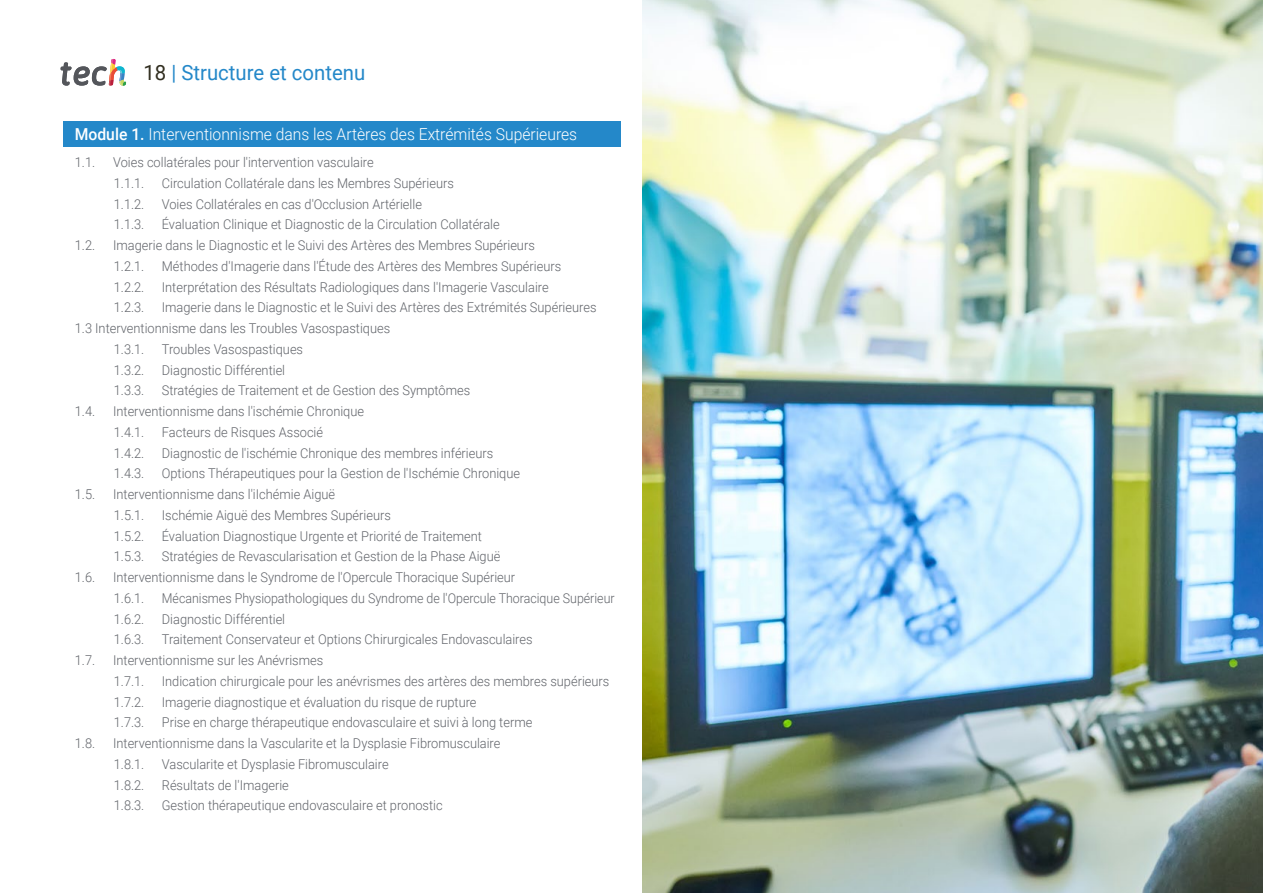
<style>
.page{position:relative;width:1263px;height:893px;background:#fff}
.page>*{position:absolute;margin:0;border:0;box-sizing:border-box;transform-origin:0 0}
.t1{font:21px "Roboto";color:#2488c9}
.t2{font:300 16.5px "Roboto";color:#fff;scale:.95 1}
.t3{font:300 13.5px/20.7px "Roboto";color:#61646a;scale:.95 1}
.t4{font:300 13.5px "Roboto";color:#61646a;scale:.92 1}
.s1{color:#312e20}
.s2{font-weight:500}
</style>
<div class="page">
<img style="left:642px;top:0;width:621px;height:893px">
<div style="left:64px;top:121px;width:557px;height:25px;background:#2488c9"></div>
<svg style="left:61px;top:59px;width:65px;height:27px"></svg>
<h1 class="t1" style="left:144px;top:57px;width:223px"><span class="s1">18</span> | Structure et contenu</h1>
<p class="t2" style="left:75px;top:123px;width:530px"><span class="s2">Module 1.</span> Interventionnisme dans les Artères des Extrémités Supérieures</p>
<p class="t3" style="left:75px;top:151px;width:23px">1.1.</p>
<p class="t3" style="left:113px;top:151px;width:276px">Voies collatérales pour l'intervention vasculaire<br>1.1.1.</p>
<p class="t3" style="left:162px;top:172px;width:309px">Circulation Collatérale dans les Membres Supérieurs</p>
<p class="t3" style="left:114px;top:193px;width:34px">1.1.2.</p>
<p class="t3" style="left:162px;top:193px;width:275px">Voies Collatérales en cas d'Occlusion Artérielle</p>
<p class="t3" style="left:114px;top:214px;width:34px">1.1.3.</p>
<p class="t3" style="left:162px;top:214px;width:357px">Évaluation Clinique et Diagnostic de la Circulation Collatérale</p>
<p class="t3" style="left:75px;top:234px;width:23px">1.2.</p>
<p class="t3" style="left:113px;top:234px;width:445px">Imagerie dans le Diagnostic et le Suivi des Artères des Membres Supérieurs<br>1.2.1.</p>
<p class="t3" style="left:162px;top:255px;width:422px">Méthodes d'Imagerie dans l'Étude des Artères des Membres Supérieurs</p>
<p class="t3" style="left:114px;top:276px;width:34px">1.2.2.</p>
<p class="t3" style="left:162px;top:276px;width:409px">Interprétation des Résultats Radiologiques dans l'Imagerie Vasculaire</p>
<p class="t3" style="left:114px;top:297px;width:34px">1.2.3.</p>
<p class="t3" style="left:162px;top:297px;width:459px">Imagerie dans le Diagnostic et le Suivi des Artères des Extrémités Supérieures</p>
<p class="t3" style="left:75px;top:317px;width:333px">1.3 Interventionnisme dans les Troubles Vasospastiques</p>
<p class="t3" style="left:114px;top:338px;width:34px">1.3.1.</p>
<p class="t3" style="left:162px;top:338px;width:150px">Troubles Vasospastiques</p>
<p class="t3" style="left:114px;top:359px;width:34px">1.3.2.</p>
<p class="t3" style="left:162px;top:359px;width:131px">Diagnostic Différentiel</p>
<p class="t3" style="left:114px;top:380px;width:34px">1.3.3.</p>
<p class="t3" style="left:162px;top:380px;width:326px">Stratégies de Traitement et de Gestion des Symptômes</p>
<p class="t3" style="left:75px;top:400px;width:23px">1.4.</p>
<p class="t3" style="left:113px;top:400px;width:266px">Interventionnisme dans l'ischémie Chronique<br>1.4.1.</p>
<p class="t3" style="left:162px;top:421px;width:171px">Facteurs de Risques Associé</p>
<p class="t3" style="left:114px;top:442px;width:34px">1.4.2.</p>
<p class="t3" style="left:162px;top:442px;width:350px">Diagnostic de l'ischémie Chronique des membres inférieurs</p>
<p class="t3" style="left:114px;top:463px;width:34px">1.4.3.</p>
<p class="t3" style="left:162px;top:463px;width:379px">Options Thérapeutiques pour la Gestion de l'Ischémie Chronique</p>
<p class="t3" style="left:75px;top:483px;width:23px">1.5.</p>
<p class="t3" style="left:113px;top:483px;width:235px">Interventionnisme dans l'iIchémie Aiguë<br>1.5.1.</p>
<p class="t3" style="left:162px;top:504px;width:243px">Ischémie Aiguë des Membres Supérieurs</p>
<p class="t3" style="left:114px;top:525px;width:34px">1.5.2.</p>
<p class="t3" style="left:162px;top:525px;width:338px">Évaluation Diagnostique Urgente et Priorité de Traitement</p>
<p class="t3" style="left:114px;top:546px;width:34px">1.5.3.</p>
<p class="t3" style="left:162px;top:546px;width:358px">Stratégies de Revascularisation et Gestion de la Phase Aiguë</p>
<p class="t3" style="left:75px;top:566px;width:23px">1.6.</p>
<p class="t3" style="left:113px;top:566px;width:425px">Interventionnisme dans le Syndrome de l'Opercule Thoracique Supérieur<br>1.6.1.</p>
<p class="t4" style="left:162px;top:589px;width:494px">Mécanismes Physiopathologiques du Syndrome de l'Opercule Thoracique Supérieur</p>
<p class="t3" style="left:114px;top:608px;width:34px">1.6.2.</p>
<p class="t3" style="left:162px;top:608px;width:131px">Diagnostic Différentiel</p>
<p class="t3" style="left:114px;top:629px;width:34px">1.6.3.</p>
<p class="t3" style="left:162px;top:629px;width:392px">Traitement Conservateur et Options Chirurgicales Endovasculaires</p>
<p class="t3" style="left:75px;top:649px;width:23px">1.7.</p>
<p class="t3" style="left:113px;top:649px;width:223px">Interventionnisme sur les Anévrismes<br>1.7.1.</p>
<p class="t3" style="left:162px;top:670px;width:472px">Indication chirurgicale pour les anévrismes des artères des membres supérieurs</p>
<p class="t3" style="left:114px;top:691px;width:34px">1.7.2.</p>
<p class="t3" style="left:162px;top:691px;width:333px">Imagerie diagnostique et évaluation du risque de rupture</p>
<p class="t3" style="left:114px;top:712px;width:34px">1.7.3.</p>
<p class="t3" style="left:162px;top:712px;width:391px">Prise en charge thérapeutique endovasculaire et suivi à long terme</p>
<p class="t3" style="left:75px;top:732px;width:23px">1.8.</p>
<p class="t3" style="left:113px;top:732px;width:409px">Interventionnisme dans la Vascularite et la Dysplasie Fibromusculaire<br>1.8.1.</p>
<p class="t3" style="left:162px;top:753px;width:240px">Vascularite et Dysplasie Fibromusculaire</p>
<p class="t3" style="left:114px;top:774px;width:34px">1.8.2.</p>
<p class="t3" style="left:162px;top:774px;width:135px">Résultats de l'Imagerie</p>
<p class="t3" style="left:114px;top:795px;width:34px">1.8.3.</p>
<p class="t3" style="left:162px;top:795px;width:297px">Gestion thérapeutique endovasculaire et pronostic</p>
</div>
